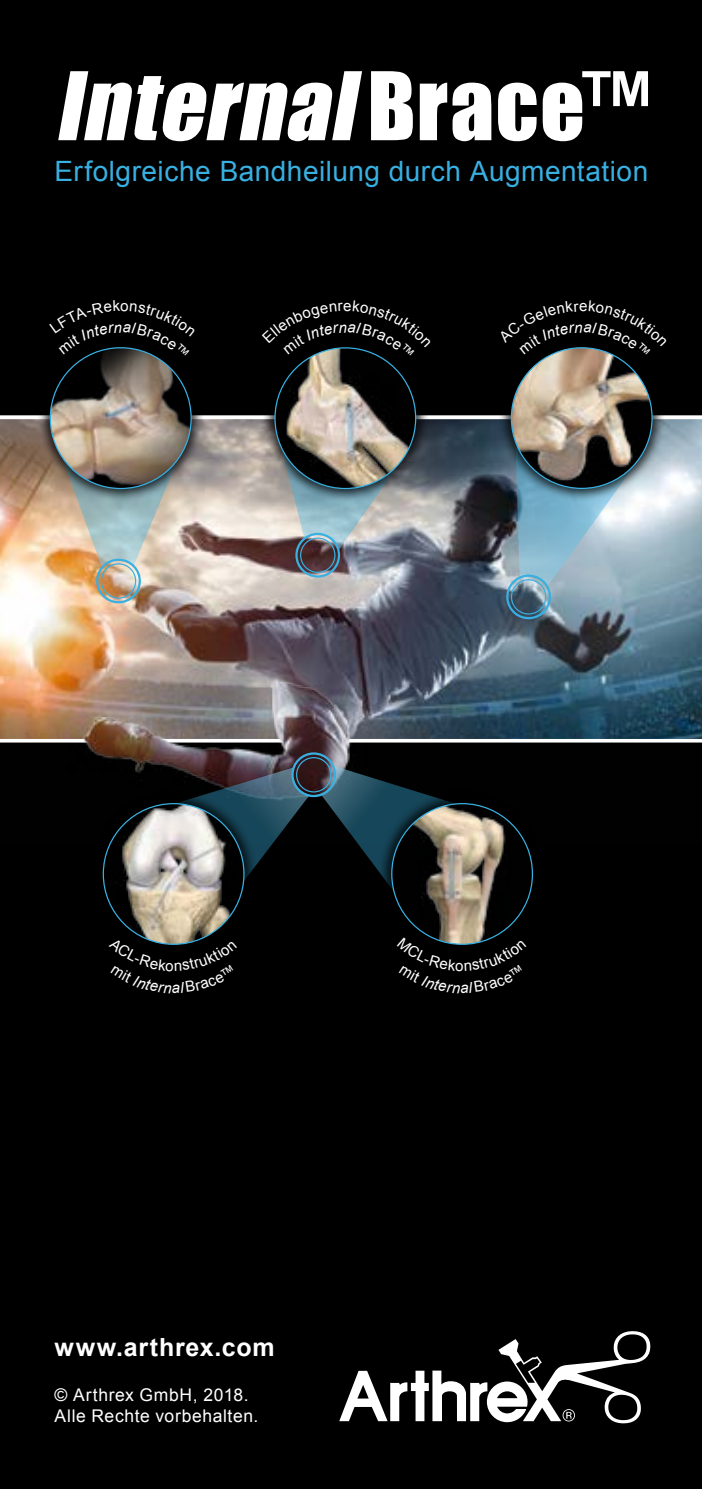
<style>
.page{position:relative;width:702px;height:1489px;background:#fff}
.page>*{position:absolute;margin:0;border:0;box-sizing:border-box;transform-origin:0 0}
.t1{font:italic 87.25px "Impact";color:#fff}
.t2{font:28px "Arial";letter-spacing:.02em;color:#38b0e1}
.t3{font:700 25px "Arial";letter-spacing:.03em;color:#fff}
.t4{font:17.5px/21px "Arial";letter-spacing:.035em;color:#fff}
.s1{font-style:normal}
</style>
<div class="page">
<div style="left:0;top:0;width:702px;height:1488px;background:#000"></div>
<svg style="left:339px;top:1331px;width:311px;height:92px"></svg>
<img style="left:0;top:415px;width:702px;height:267px">
<hr style="left:0;top:416px;width:702px;height:3px;background:#fff">
<img style="left:0;top:682px;width:702px;height:116px">
<img style="left:61px;top:502px;width:120px;height:99px">
<div style="left:37px;top:334px;width:168px;height:168px;background:#000;opacity:.75"></div>
<img style="left:50px;top:348px;width:141px;height:140px;border-radius:70px">
<svg style="left:279px;top:502px;width:121px;height:48px;background:#a6b3b7"></svg>
<div style="left:261px;top:334px;width:168px;height:168px;background:#000;opacity:.75"></div>
<img style="left:275px;top:348px;width:140px;height:140px;border-radius:70px">
<svg style="left:321px;top:765px;width:146px;height:105px"></svg>
<div style="left:378px;top:790px;width:168px;height:167px;background:#000;opacity:.75"></div>
<img style="left:392px;top:803px;width:140px;height:141px;border-radius:70px">
<svg style="left:158px;top:767px;width:151px;height:97px"></svg>
<div style="left:90px;top:790px;width:167px;height:167px;background:#000;opacity:.75"></div>
<img style="left:103px;top:803px;width:140px;height:141px">
<div style="left:300px;top:537px;width:35px;height:36px;border:1px solid #38b0e1;border-radius:50%"></div>
<div style="left:295px;top:533px;width:45px;height:44px;border:2px solid #38b0e1;border-radius:50%"></div>
<div style="left:100px;top:563px;width:36px;height:36px;border:1px solid #38b0e1;border-radius:50%"></div>
<div style="left:96px;top:558px;width:45px;height:45px;border:2px solid #38b0e1;border-radius:50%"></div>
<div style="left:296px;top:757px;width:35px;height:35px;border:1px solid #38b0e1;border-radius:50%"></div>
<div style="left:291px;top:752px;width:45px;height:45px;border:2px solid #38b0e1;border-radius:50%"></div>
<svg style="left:506px;top:502px;width:133px;height:118px;background:#8eaebf"></svg>
<div style="left:498px;top:334px;width:167px;height:168px;background:#000;opacity:.75"></div>
<img style="left:511px;top:348px;width:141px;height:140px;border-radius:70px">
<svg style="left:50px;top:334px;width:145px;height:21px"></svg>
<svg style="left:262px;top:334px;width:167px;height:21px"></svg>
<svg style="left:498px;top:334px;width:167px;height:21px"></svg>
<svg style="left:109px;top:937px;width:128px;height:20px"></svg>
<svg style="left:397px;top:937px;width:129px;height:20px"></svg>
<h1 class="t1" style="left:55px;top:38px;width:597px">Internal <span class="s1">B r a c e ™</span></h1>
<p class="t2" style="left:55px;top:153px;width:595px">Erfolgreiche Bandheilung durch Augmentation</p>
<p class="t3" style="left:55px;top:1330px;width:222px">www.arthrex.com</p>
<p class="t4" style="left:55px;top:1384px;width:205px">© Arthrex GmbH, 2018.<br>Alle Rechte vorbehalten.</p>
</div>
